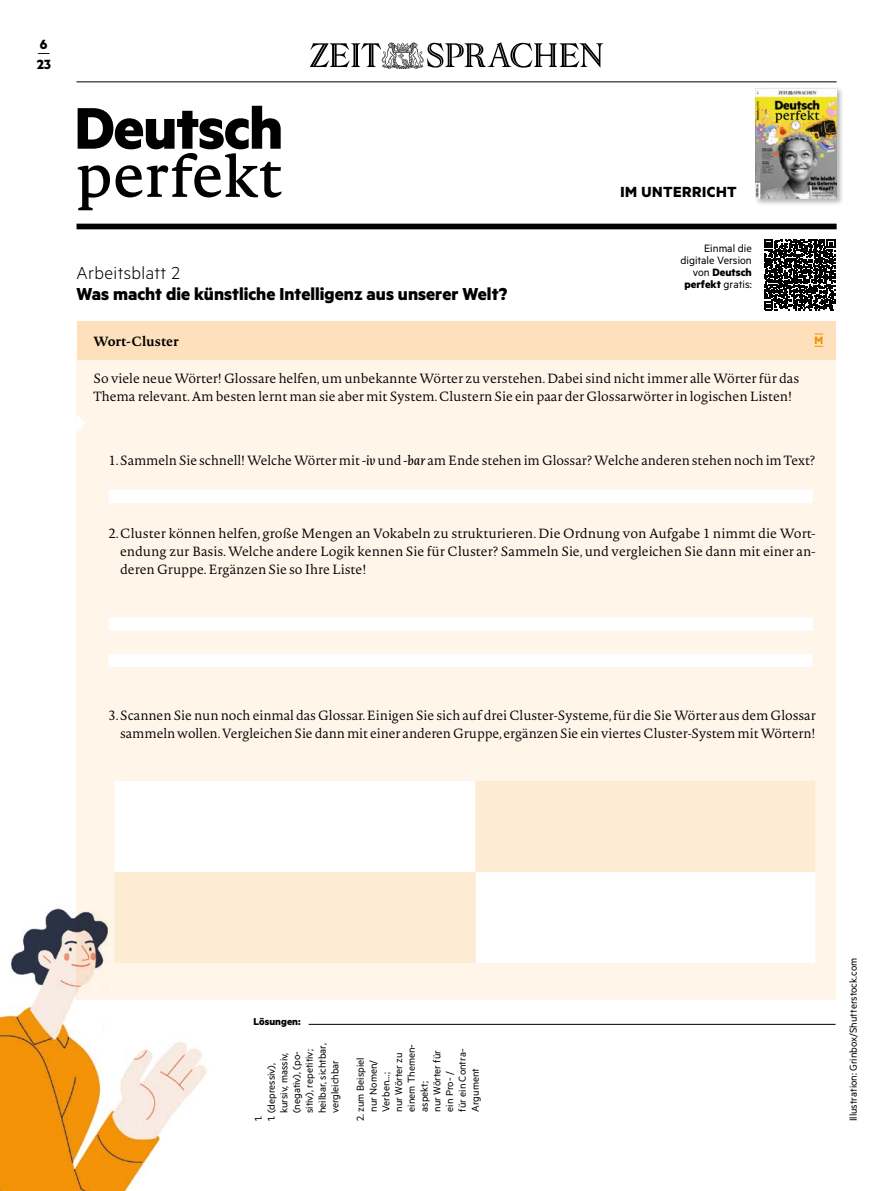
<style>
.page{position:relative;width:893px;height:1191px;background:#fff}
.page>*{position:absolute;margin:0;border:0;box-sizing:border-box;transform-origin:0 0}
.t1{font:700 19.5px "Metric";color:#000}
.t2{font:300 19.5px "Metric";letter-spacing:.02em;color:#000}
.t3{font:700 16.5px "Metric";letter-spacing:.03em;color:#000}
.t4{font:700 15px "Metric";color:#000}
.t5{font:15px "Metric";color:#000}
.t6{font:300 13.2px/18.1px "Novel Pro";letter-spacing:-.005em;color:#000;text-align:justify}
.t7{font:700 13.2px "Novel Pro";letter-spacing:-.005em;color:#000}
.t8{font:12px/12px "Metric";color:#000;text-align:right}
.t9{font:700 12px "Metric";color:#f39200}
.t10{font:11.25px/12.8px "Metric";color:#000}
.t11{font:700 11.25px "Metric";color:#000}
.s1{font-weight:700}
.s2{font-weight:400;font-style:italic}
</style>
<div class="page">
<div style="left:77px;top:360px;width:759px;height:639px;background:#fff5e9"></div>
<svg style="left:77px;top:415px;width:8px;height:16px"></svg>
<div style="left:77px;top:321px;width:759px;height:39px;background:#fee0bc"></div>
<div style="left:77px;top:224px;width:760px;height:5px;background:#000"></div>
<svg style="left:78px;top:106px;width:204px;height:104px"></svg>
<svg style="left:310px;top:42px;width:293px;height:27px"></svg>
<hr style="left:77px;top:82px;width:760px;height:1px;background:#000">
<div style="left:754px;top:87px;width:90px;height:119px;background:#000;opacity:.29"></div>
<img style="left:756px;top:88px;width:81px;height:111px">
<div style="left:108px;top:489px;width:704px;height:14px;background:#fff"></div>
<div style="left:108px;top:617px;width:704px;height:14px;background:#fff"></div>
<div style="left:108px;top:654px;width:704px;height:13px;background:#fff"></div>
<svg style="left:115px;top:781px;width:700px;height:182px;background:#fef5ea"></svg>
<hr style="left:309px;top:1024px;width:527px;height:1px;background:#000">
<svg style="left:764px;top:239px;width:71px;height:71px"></svg>
<img style="left:0;top:840px;width:238px;height:351px">
<p class="t4" style="left:40px;top:35px;width:9px">6</p>
<p class="t5" style="left:37px;top:45px;width:14px">—</p>
<p class="t4" style="left:37px;top:55px;width:16px">23</p>
<p class="t3" style="left:620px;top:182px;width:118px">IM UNTERRICHT</p>
<h1 class="t2" style="left:77px;top:261px;width:105px">Arbeitsblatt 2</h1>
<h1 class="t1" style="left:77px;top:282px;width:432px">Was macht die künstliche Intelligenz aus unserer Welt?</h1>
<p class="t8" style="left:680px;top:242px;width:73px">Einmal die digitale Version von <span class="s1">Deutsch perfekt</span> gratis:</p>
<p class="t7" style="left:94px;top:331px;width:87px">Wort-Cluster</p>
<p class="t6" style="left:94px;top:368px;width:707px">So viele neue Wörter! Glossare helfen, um unbekannte Wörter zu verstehen. Dabei sind nicht immer alle Wörter für das<br>Thema relevant. Am besten lernt man sie aber mit System. Clustern Sie ein paar der Glossarwörter in logischen Listen!</p>
<p class="t9" style="left:814px;top:333px;width:10px">M</p>
<p class="t6" style="left:108px;top:451px;width:708px">1. Sammeln Sie schnell! Welche Wörter mit <span class="s2">-iv</span> und <span class="s2">-bar</span> am Ende stehen im Glossar? Welche anderen stehen noch im Text?</p>
<p class="t6" style="left:120px;top:523px;width:697px;text-indent:-12px">2. Cluster können helfen, große Mengen an Vokabeln zu strukturieren. Die Ordnung von Aufgabe 1 nimmt die Wort&shy;endung zur Basis. Welche andere Logik kennen Sie für Cluster? Sammeln Sie, und vergleichen Sie dann mit einer an&shy;deren Gruppe. Ergänzen Sie so Ihre Liste!</p>
<p class="t6" style="left:108px;top:706px;width:709px;text-align:right">3. Scannen Sie nun noch einmal das Glossar. Einigen Sie sich auf drei Cluster-Systeme, für die Sie Wörter aus dem Glossar sammeln wollen. Vergleichen Sie dann mit einer anderen Gruppe, ergänzen Sie ein viertes Cluster-System mit Wörtern!</p>
<p class="t11" style="left:254px;top:1014px;width:49px">Lösungen:</p>
<p class="t10" style="left:264px;top:1113px;width:71px;text-indent:-8px;rotate:-90deg">1. (depressiv), kursiv, massiv, (negativ), (po&shy;sitiv), repetitiv; heilbar, sichtbar, vergleichbar</p>
<p class="t10" style="left:354px;top:1111px;width:69px;text-indent:-10px;rotate:-90deg">2. zum Beispiel nur Nomen/<br>Verben…;<br>nur Wörter zu einem Themen&shy;aspekt;<br>nur Wörter für ein Pro- /<br>für ein Contra-<br>Argument</p>
<p class="t10" style="left:252px;top:1121px;width:7px;rotate:-90deg">1.</p>
<p class="t10" style="left:846px;top:1121px;width:165px;rotate:-90deg">Illustration: Grinbox/Shutterstock.com</p>
</div>
